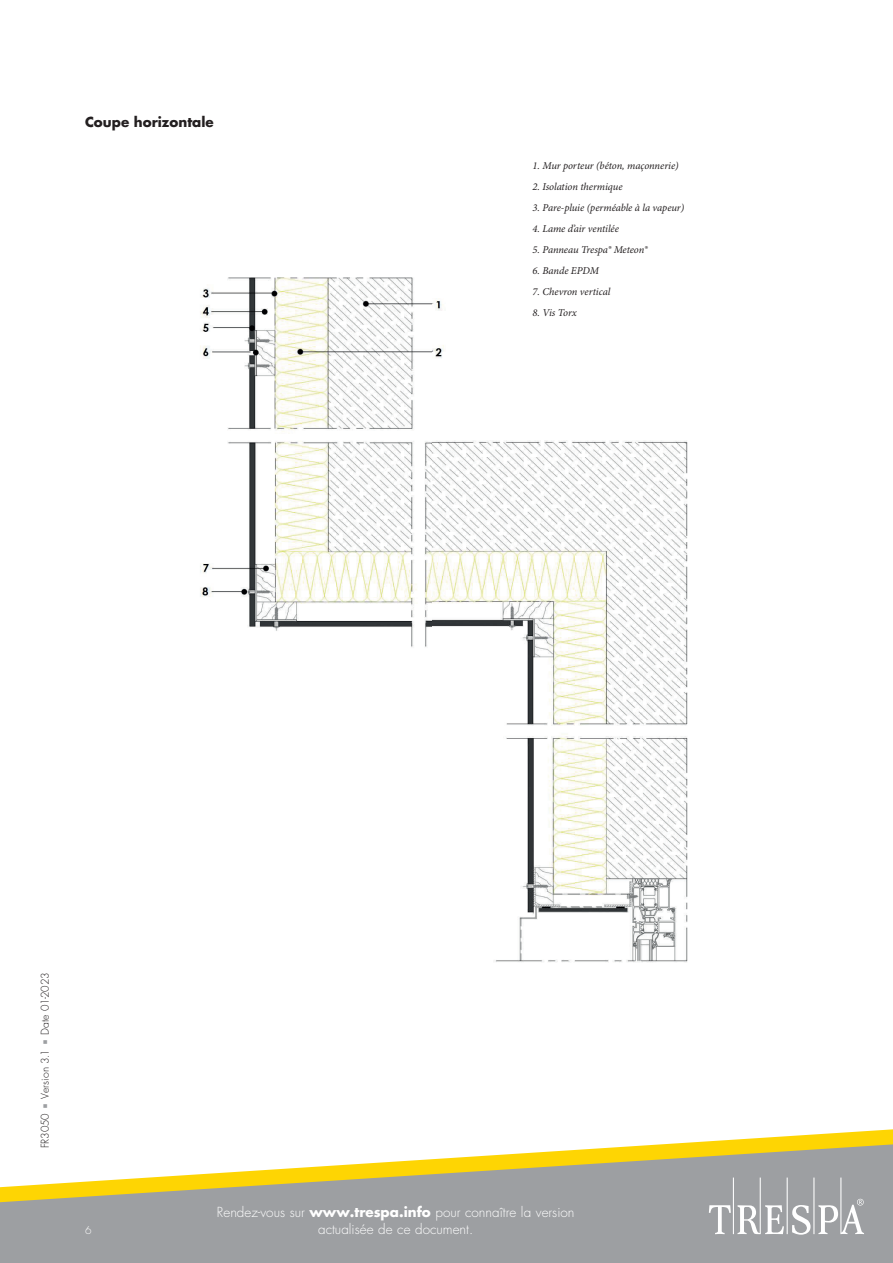
<style>
.page{position:relative;width:893px;height:1263px;background:#fff}
.page>*{position:absolute;margin:0;border:0;box-sizing:border-box;transform-origin:0 0}
.t1{font:300 13.5px/16.5px "Futura Std";color:#fff;text-align:center}
.t2{font:700 13.5px "Futura Std";color:#231f20}
.t3{font:italic 10.5px "Minion Pro";letter-spacing:-.005em;color:#231f20}
.t4{font:300 10.5px "Futura Std";letter-spacing:-.005em;color:#231f20}
.t5{font:300 10.5px "Futura Std";color:#fff}
.s1{color:#9d9fa2}
.s2{font-weight:700}
</style>
<div class="page">
<div style="left:0;top:1212px;width:893px;height:51px;background:#9d9fa2"></div>
<svg style="left:709px;top:1212px;width:155px;height:23px"></svg>
<svg style="left:0;top:1129px;width:893px;height:83px"></svg>
<img style="left:200px;top:277px;width:233px;height:370px">
<img style="left:433px;top:300px;width:255px;height:657px">
<img style="left:494px;top:957px;width:194px;height:6px">
<p class="t2" style="left:85px;top:113px;width:130px">Coupe horizontale</p>
<p class="t3" style="left:533px;top:159px;width:148px">1. Mur porteur (béton, maçonnerie)</p>
<p class="t3" style="left:533px;top:180px;width:91px">2. Isolation thermique</p>
<p class="t3" style="left:533px;top:201px;width:153px">3. Pare-pluie (perméable à la vapeur)</p>
<p class="t3" style="left:533px;top:222px;width:88px">4. Lame d’air ventilée</p>
<p class="t3" style="left:533px;top:243px;width:117px">5. Panneau Trespa® Meteon®</p>
<p class="t3" style="left:533px;top:264px;width:68px">6. Bande EPDM</p>
<p class="t3" style="left:533px;top:285px;width:79px">7. Chevron vertical</p>
<p class="t3" style="left:533px;top:306px;width:46px">8. Vis Torx</p>
<p class="t4" style="left:38px;top:1148px;width:177px;rotate:-90deg">FR3050 <span class="s1">■</span> Version 3.1 <span class="s1">■</span> Date 01-2023</p>
<p class="t5" style="left:85px;top:1223px;width:8px">6</p>
<p class="t1" style="left:217px;top:1204px;width:359px">Rendez-vous sur <span class="s2">www.trespa.info</span> pour connaître la version actualisée de ce document.</p>
</div>
